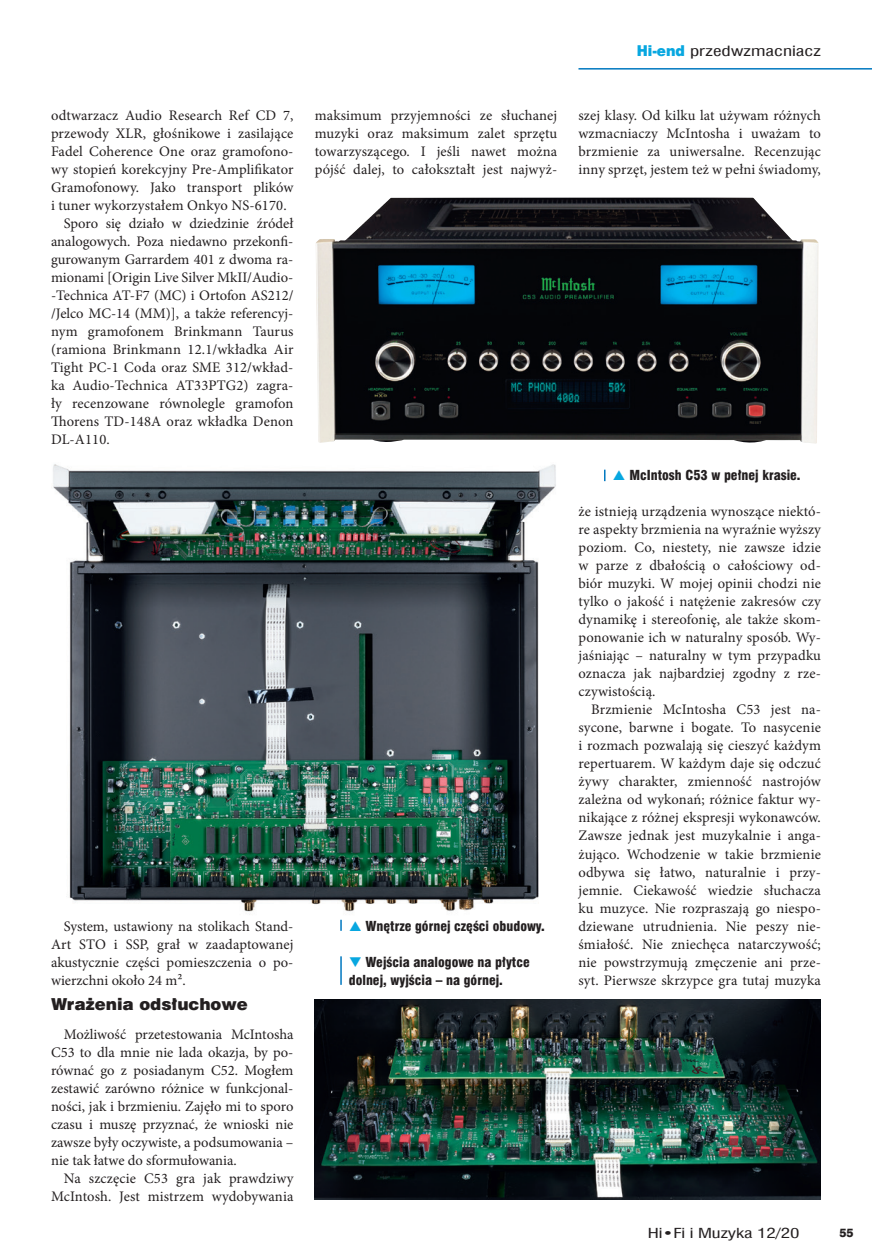
<style>
.page{position:relative;width:872px;height:1255px;background:#fff}
.page>*{position:absolute;margin:0;border:0;box-sizing:border-box;transform-origin:0 0}
.srodtytuly{font:16.5px "Swis 721 Blk EU";color:#231f20}
.tekst{font:14.55px/18px "Minion Pro";letter-spacing:.01em;color:#231f20;text-align:justify}
.t1{font:13.8px "Swis 721 Cn EU";color:#231f20;scale:1.4 1}
.podpis_do_ilustracji{font:13.5px/18px "Swis 721 Blk Cn EU";color:#231f20}
.t2{font:13.5px "Swis 721 Cn EU";letter-spacing:-.005em;color:#231f20;scale:1.4 1}
.t3{font:12px "Swis 721 Hv EU";color:#231f20}
.s1{font-family:"Swis 721 Blk 2 EU";color:#08a7e0}
.s2{color:#08a7e0}
</style>
<div class="page">
<hr style="left:578px;top:68px;width:294px;height:2px;background:#0078c0">
<img style="left:53px;top:464px;width:503px;height:448px">
<img style="left:315px;top:999px;width:506px;height:200px">
<svg style="left:340px;top:919px;width:2px;height:11px"></svg>
<hr style="left:340px;top:956px;width:2px;height:28px;background:#0078c0">
<img style="left:316px;top:197px;width:502px;height:247px">
<svg style="left:604px;top:469px;width:1px;height:12px"></svg>
<p class="tekst" style="left:51px;top:106px;width:244px">odtwarzacz Audio Research Ref CD 7, przewody XLR, głośnikowe i zasilające Fadel Coherence One oraz gramofono&shy;wy stopień korekcyjny Pre-Amplifikator Gramofonowy. Jako transport plików i tuner wykorzystałem Onkyo NS-6170.</p>
<p class="tekst" style="left:51px;top:214px;width:244px;text-indent:13px">Sporo się działo w dziedzinie źródeł analogowych. Poza niedawno przekonfi&shy;gurowanym Garrardem 401 z dwoma ra&shy;mionami [Origin Live Silver MkII/Audio--Technica AT-F7 (MC) i Ortofon AS212/ /Jelco MC-14 (MM)], a także referencyj&shy;nym gramofonem Brinkmann Taurus (ramiona Brinkmann 12.1/wkładka Air Tight PC-1 Coda oraz SME 312/wkład&shy;ka Audio-Technica AT33PTG2) zagra&shy;ły recenzowane równolegle gramofon Thorens TD-148A oraz wkładka Denon DL-A110.</p>
<p class="tekst" style="left:51px;top:916px;width:244px;text-indent:13px">System, ustawiony na stolikach Stand-Art STO i SSP, grał w zaadaptowanej akustycznie części pomieszczenia o po&shy;wierzchni około 24 m2.</p>
<p class="srodtytuly" style="left:51px;top:993px;width:198px">Wrażenia odsłuchowe</p>
<p class="tekst" style="left:51px;top:1024px;width:244px;text-indent:13px">Możliwość przetestowania McIntosha C53 to dla mnie nie lada okazja, by po&shy;równać go z posiadanym C52. Mogłem zestawić zarówno różnice w funkcjonal&shy;ności, jak i brzmieniu. Zajęło mi to sporo czasu i muszę przyznać, że wnioski nie zawsze były oczywiste, a podsumowania – nie tak łatwe do sformułowania.</p>
<p class="tekst" style="left:51px;top:1168px;width:244px;text-align:right">Na szczęcie C53 gra jak prawdziwy<br>McIntosh. Jest mistrzem wydobywania</p>
<p class="t1" style="left:636px;top:41px;width:133px"><span class="s1">Hi-end</span> przedwzmacniacz</p>
<p class="tekst" style="left:315px;top:106px;width:244px">maksimum przyjemności ze słuchanej muzyki oraz maksimum zalet sprzętu towarzyszącego. I jeśli nawet można pójść dalej, to całokształt jest najwyż-</p>
<p class="tekst" style="left:578px;top:106px;width:244px">szej klasy. Od kilku lat używam różnych wzmacniaczy McIntosha i uważam to brzmienie za uniwersalne. Recenzując inny sprzęt, jestem też w pełni świadomy,</p>
<p class="podpis_do_ilustracji" style="left:365px;top:917px;width:181px">Wnętrze górnej części obudowy.</p>
<p class="podpis_do_ilustracji" style="left:349px;top:953px;width:182px"><span class="s2">❑</span> Wejścia analogowe na płytce dolnej, wyjścia – na górnej.</p>
<p class="podpis_do_ilustracji" style="left:629px;top:467px;width:173px">McIntosh C53 w pełnej krasie.</p>
<p class="tekst" style="left:578px;top:502px;width:244px">że istnieją urządzenia wynoszące niektó&shy;re aspekty brzmienia na wyraźnie wyższy poziom. Co, niestety, nie zawsze idzie w parze z dbałością o całościowy od&shy;biór muzyki. W mojej opinii chodzi nie tylko o jakość i natężenie zakresów czy dynamikę i stereofonię, ale także skom&shy;ponowanie ich w naturalny sposób. Wy&shy;jaśniając – naturalny w tym przypadku oznacza jak najbardziej zgodny z rze&shy;czywistością.</p>
<p class="tekst" style="left:578px;top:700px;width:244px;text-indent:13px">Brzmienie McIntosha C53 jest na&shy;sycone, barwne i bogate. To nasycenie i rozmach pozwalają się cieszyć każdym repertuarem. W każdym daje się odczuć żywy charakter, zmienność nastrojów zależna od wykonań; różnice faktur wy&shy;nikające z różnej ekspresji wykonawców.<br>Zawsze jednak jest muzykalnie i anga&shy;żująco. Wchodzenie w takie brzmienie odbywa się łatwo, naturalnie i przy&shy;jemnie. Ciekawość wiedzie słuchacza ku muzyce. Nie rozpraszają go niespo&shy;dziewane utrudnienia. Nie peszy nie&shy;śmiałość. Nie zniechęca natarczywość; nie powstrzymują zmęczenie ani prze&shy;syt. Pierwsze skrzypce gra tutaj muzyka</p>
<p class="t2" style="left:647px;top:1224px;width:110px">Hi•Fi i Muzyka 12/20</p>
<p class="t3" style="left:839px;top:1225px;width:16px">55</p>
</div>
